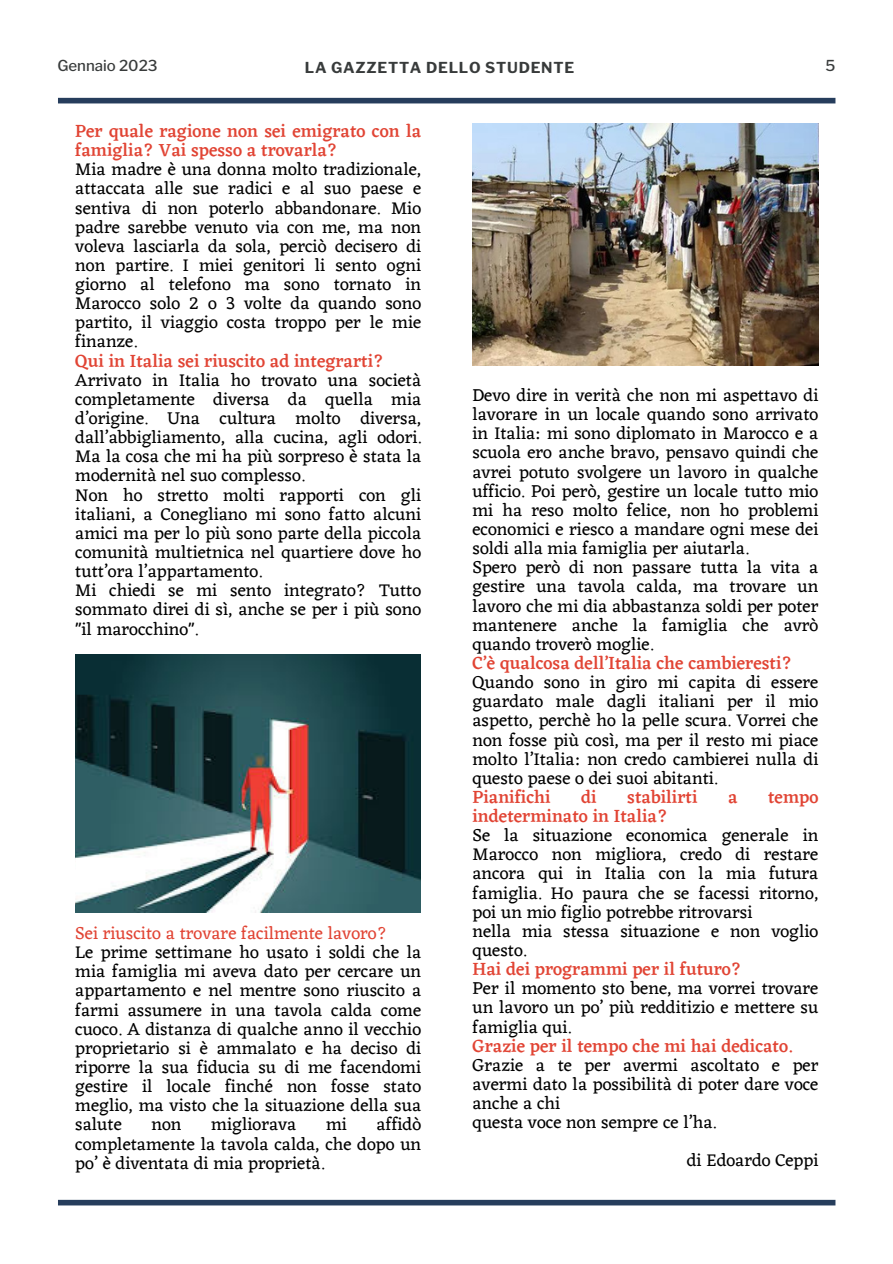
<style>
.page{position:relative;width:893px;height:1264px;background:#fff}
.page>*{position:absolute;margin:0;border:0;box-sizing:border-box;transform-origin:0 0}
.t1{font:18px/19.2px "Eczar";color:#000;text-align:justify}
.t2{font:500 18px/19.2px "Eczar";color:#e14434}
.t3{font:18px "Eczar";color:#e14434}
.t4{font:700 15px "Libre Franklin";letter-spacing:.05em;color:#383b3b}
.t5{font:500 15px "Libre Franklin";color:#383b3b}
</style>
<div class="page">
<div style="left:58px;top:98px;width:777px;height:5px;background:#263d5c"></div>
<div style="left:58px;top:1199px;width:777px;height:6px;background:#263d5c"></div>
<img style="left:75px;top:654px;width:346px;height:258px">
<img style="left:472px;top:124px;width:346px;height:242px">
<p class="t5" style="left:57px;top:57px;width:102px">Gennaio 2023</p>
<p class="t4" style="left:305px;top:58px;width:271px">LA GAZZETTA DELLO STUDENTE</p>
<p class="t5" style="left:825px;top:57px;width:11px">5</p>
<p class="t2" style="left:75px;top:121px;width:347px">Per quale ragione non sei emigrato con la famiglia? Vai spesso a trovarla?</p>
<p class="t1" style="left:75px;top:159px;width:347px">Mia madre è una donna molto tradizionale, attaccata alle sue radici e al suo paese e sentiva di non poterlo abbandonare. Mio padre sarebbe venuto via con me, ma non voleva lasciarla da sola, perciò decisero di non partire. I miei genitori li sento ogni giorno al telefono ma sono tornato in Marocco solo 2 o 3 volte da quando sono partito, il viaggio costa troppo per le mie finanze.</p>
<p class="t2" style="left:75px;top:351px;width:310px">Qui in Italia sei riuscito ad integrarti?</p>
<p class="t1" style="left:75px;top:370px;width:347px">Arrivato in Italia ho trovato una società completamente diversa da quella mia d’origine. Una cultura molto diversa, dall’abbigliamento, alla cucina, agli odori.<br>Ma la cosa che mi ha più sorpreso è stata la modernità nel suo complesso.</p>
<p class="t1" style="left:75px;top:485px;width:347px">Non ho stretto molti rapporti con gli italiani, a Conegliano mi sono fatto alcuni amici ma per lo più sono parte della piccola comunità multietnica nel quartiere dove ho tutt’ora l’appartamento.</p>
<p class="t1" style="left:75px;top:580px;width:347px">Mi chiedi se mi sento integrato? Tutto sommato direi di sì, anche se per i più sono "il marocchino".</p>
<p class="t3" style="left:75px;top:922px;width:313px">Sei riuscito a trovare facilmente lavoro?</p>
<p class="t1" style="left:75px;top:942px;width:347px">Le prime settimane ho usato i soldi che la mia famiglia mi aveva dato per cercare un appartamento e nel mentre sono riuscito a farmi assumere in una tavola calda come cuoco. A distanza di qualche anno il vecchio proprietario si è ammalato e ha deciso di riporre la sua fiducia su di me facendomi gestire il locale finché non fosse stato meglio, ma visto che la situazione della sua salute</p>
<p class="t1" style="left:75px;top:1114px;width:347px;text-indent:301px">affidò completamente la tavola calda, che dopo un po’ è diventata di mia proprietà.</p>
<p class="t1" style="left:151px;top:1114px;width:32px">non</p>
<p class="t1" style="left:211px;top:1114px;width:87px">migliorava</p>
<p class="t1" style="left:326px;top:1114px;width:22px">mi</p>
<p class="t1" style="left:472px;top:385px;width:347px">Devo dire in verità che non mi aspettavo di lavorare in un locale quando sono arrivato in Italia: mi sono diplomato in Marocco e a scuola ero anche bravo, pensavo quindi che avrei potuto svolgere un lavoro in qualche ufficio. Poi però, gestire un locale tutto mio mi ha reso molto felice, non ho problemi economici e riesco a mandare ogni mese dei soldi alla mia famiglia per aiutarla.</p>
<p class="t1" style="left:472px;top:557px;width:347px">Spero però di non passare tutta la vita a gestire una tavola calda, ma trovare un lavoro che mi dia abbastanza soldi per poter mantenere anche la famiglia che avrò quando troverò moglie.</p>
<p class="t2" style="left:472px;top:653px;width:321px">C’è qualcosa dell’Italia che cambieresti?</p>
<p class="t1" style="left:472px;top:672px;width:347px">Quando sono in giro mi capita di essere guardato male dagli italiani per il mio aspetto, perchè ho la pelle scura. Vorrei che non fosse più così, ma per il resto mi piace molto l’Italia: non credo cambierei nulla di questo paese o dei suoi abitanti.</p>
<p class="t2" style="left:472px;top:787px;width:80px">Pianifichi</p>
<p class="t2" style="left:581px;top:787px;width:17px">di</p>
<p class="t2" style="left:627px;top:787px;width:72px">stabilirti</p>
<p class="t2" style="left:728px;top:787px;width:11px">a</p>
<p class="t2" style="left:768px;top:787px;width:52px">tempo</p>
<p class="t2" style="left:472px;top:806px;width:197px">indeterminato in Italia?</p>
<p class="t1" style="left:472px;top:825px;width:347px">Se la situazione economica generale in Marocco non migliora, credo di restare ancora qui in Italia con la mia futura famiglia. Ho paura che se facessi ritorno, poi un mio figlio potrebbe ritrovarsi</p>
<p class="t1" style="left:472px;top:921px;width:347px">nella mia stessa situazione e non voglio questo.</p>
<p class="t2" style="left:472px;top:959px;width:271px">Hai dei programmi per il futuro?</p>
<p class="t1" style="left:472px;top:978px;width:347px">Per il momento sto bene, ma vorrei trovare un lavoro un po’ più redditizio e mettere su famiglia qui.</p>
<p class="t2" style="left:472px;top:1035px;width:321px">Grazie per il tempo che mi hai dedicato.</p>
<p class="t1" style="left:472px;top:1054px;width:347px">Grazie a te per avermi ascoltato e per avermi dato la possibilità di poter dare voce anche a chi</p>
<p class="t1" style="left:472px;top:1112px;width:245px">questa voce non sempre ce l’ha.</p>
<p class="t1" style="left:686px;top:1150px;width:133px">di Edoardo Ceppi</p>
</div>
